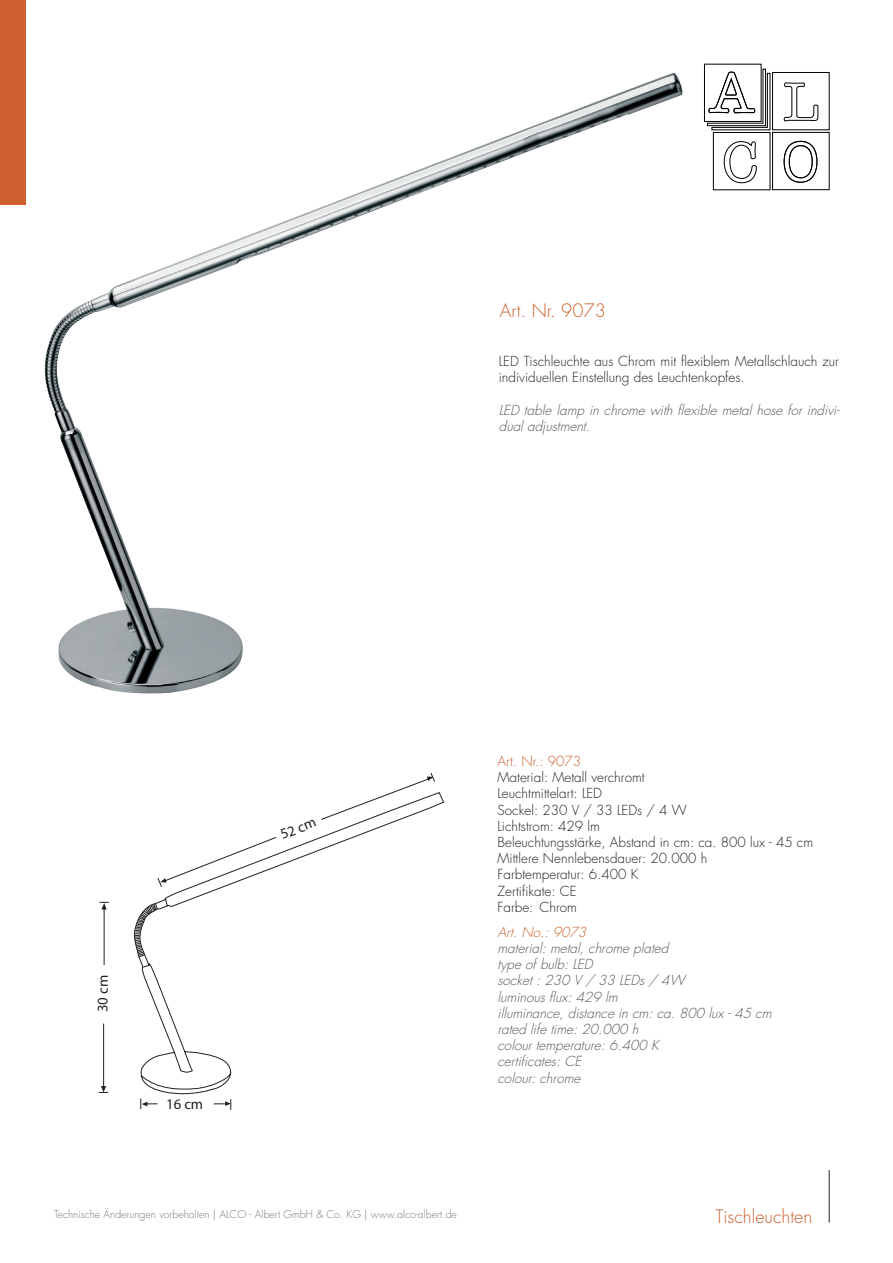
<style>
.page{position:relative;width:893px;height:1263px;background:#fff}
.page>*{position:absolute;margin:0;border:0;box-sizing:border-box;transform-origin:0 0}
.t1{font:300 18px "Futura Std";color:#cd602e}
.t2{font:14.7px "Myriad Pro";color:#231f20}
.t3{font:300 13.5px/16.2px "Futura Std";color:#231f20}
.t4{font:italic 300 13.5px/16.5px "Futura Std";color:#57585a}
.t5{font:300 13.5px "Futura Std";color:#cd602e}
.t6{font:italic 300 13.5px "Futura Std";color:#cd602e}
.t7{font:300 10.5px "Futura Std";color:#787a7d}
</style>
<div class="page">
<hr style="left:829px;top:1170px;width:1px;height:52px;background:#231f20">
<svg style="left:704px;top:64px;width:126px;height:126px"></svg>
<img style="left:45px;top:72px;width:638px;height:622px">
<svg style="left:134px;top:915px;width:6px;height:43px"></svg>
<svg style="left:140px;top:777px;width:293px;height:333px"></svg>
<svg style="left:142px;top:1102px;width:16px;height:4px"></svg>
<svg style="left:214px;top:1101px;width:17px;height:5px"></svg>
<hr style="left:103px;top:1023px;width:1px;height:67px;background:#231f20">
<hr style="left:104px;top:909px;width:1px;height:56px;background:#231f20">
<svg style="left:99px;top:902px;width:10px;height:7px"></svg>
<svg style="left:99px;top:1086px;width:9px;height:7px"></svg>
<div style="left:0;top:0;width:26px;height:204px;background:#cd602e"></div>
<p class="t1" style="left:500px;top:299px;width:108px">Art. Nr. 9073</p>
<p class="t3" style="left:499px;top:353px;width:342px">LED Tischleuchte aus Chrom mit flexiblem Metallschlauch zur individuellen Einstellung des Leuchtenkopfes.</p>
<p class="t4" style="left:499px;top:402px;width:345px">LED table lamp in chrome with flexible metal hose for indivi&shy;dualadjustment.</p>
<p class="t2" style="left:93px;top:1012px;width:38px;rotate:-89deg">30 cm</p>
<p class="t2" style="left:166px;top:1095px;width:38px">16 cm</p>
<p class="t2" style="left:278px;top:826px;width:38px;rotate:-22deg">52 cm</p>
<p class="t7" style="left:54px;top:1207px;width:404px">Technische Änderungen vorbehalten | ALCO - Albert GmbH &amp; Co. KG | www.alco-albert.de</p>
<p class="t5" style="left:497px;top:753px;width:85px">Art. Nr.: 9073</p>
<p class="t3" style="left:497px;top:769px;width:149px">Material: Metall verchromt</p>
<p class="t3" style="left:497px;top:786px;width:106px">Leuchtmittelart: LED</p>
<p class="t3" style="left:497px;top:802px;width:191px">Sockel: 230 V / 33 LEDs / 4 W</p>
<p class="t3" style="left:497px;top:818px;width:104px">Lichtstrom: 429 lm</p>
<p class="t3" style="left:497px;top:834px;width:317px">Beleuchtungsstärke, Abstand in cm: ca. 800 lux - 45 cm</p>
<p class="t3" style="left:497px;top:850px;width:211px">Mittlere Nennlebensdauer: 20.000 h</p>
<p class="t3" style="left:497px;top:867px;width:142px">Farbtemperatur: 6.400 K</p>
<p class="t3" style="left:497px;top:883px;width:81px">Zertifikate: CE</p>
<p class="t3" style="left:497px;top:899px;width:81px">Farbe: Chrom</p>
<p class="t6" style="left:497px;top:924px;width:94px">Art.No.:9073</p>
<p class="t4" style="left:497px;top:940px;width:176px">material:metal,chrome plated</p>
<p class="t4" style="left:497px;top:956px;width:100px">type ofbulb:LED</p>
<p class="t4" style="left:497px;top:972px;width:192px">socket:230 V / 33 LEDs/ 4W</p>
<p class="t4" style="left:497px;top:989px;width:125px">luminousflux:429 lm</p>
<p class="t4" style="left:497px;top:1005px;width:279px">illuminance,distance incm:ca.800 lux-45 cm</p>
<p class="t4" style="left:497px;top:1021px;width:146px">rated life time:20.000 h</p>
<p class="t4" style="left:497px;top:1037px;width:166px">colourtemperature:6.400 K</p>
<p class="t4" style="left:497px;top:1053px;width:89px">certificates:CE</p>
<p class="t4" style="left:497px;top:1070px;width:88px">colour: chrome</p>
<p class="t1" style="left:716px;top:1205px;width:98px">Tischleuchten</p>
</div>
